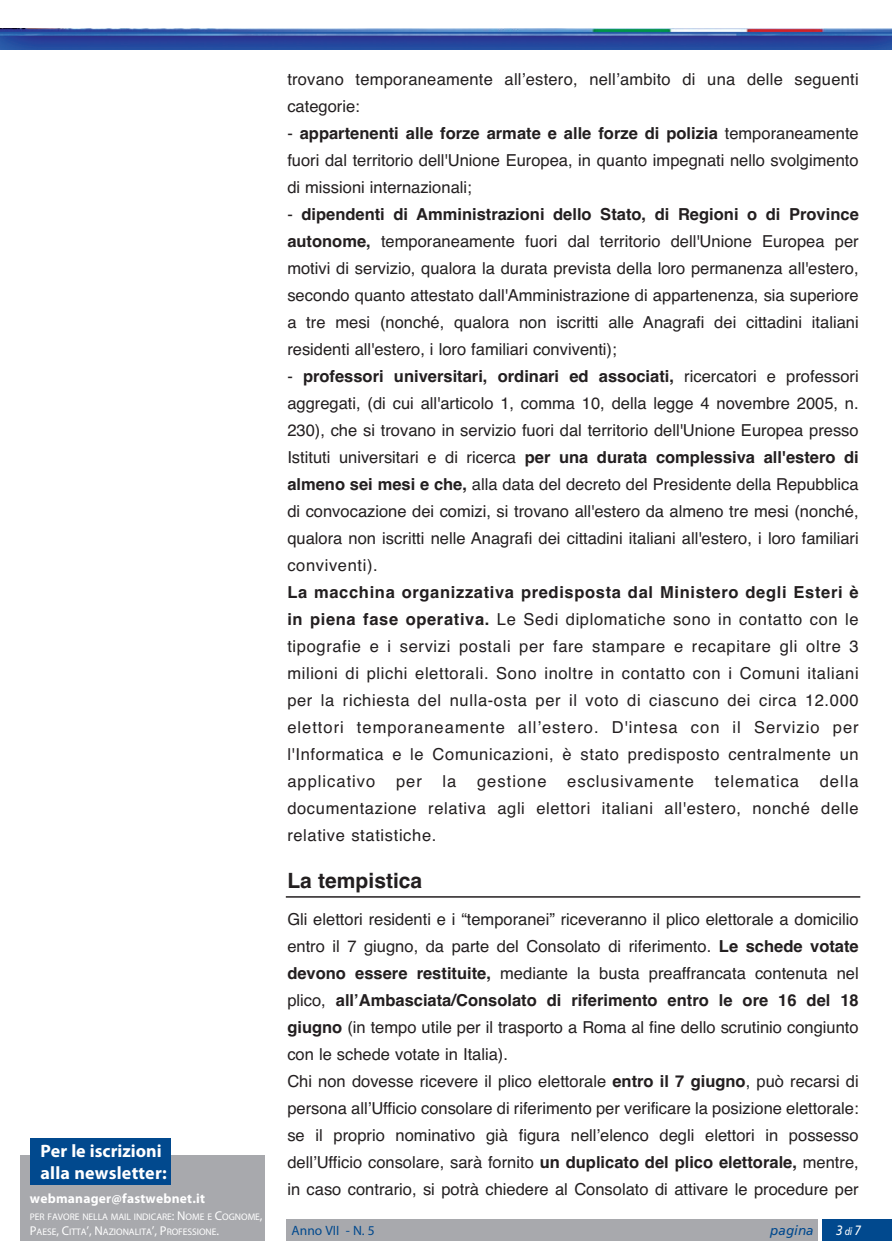
<style>
.page{position:relative;width:892px;height:1258px;background:#fff}
.page>*{position:absolute;margin:0;border:0;box-sizing:border-box;transform-origin:0 0}
.t1{font:700 21px "Helvetica";color:#231f20}
.t2{font:700 18px/21.6px "Myriad Pro";letter-spacing:.005em;color:#fff}
.t3{font:16.5px/27px "Helvetica";color:#231f20;text-align:justify}
.t4{font:16.5px "Helvetica";letter-spacing:.06em;color:#231f20}
.t5{font:700 13.5px "Myriad Pro";letter-spacing:.015em;color:#fff}
.t6{font:13.5px "Myriad Pro";color:#01498e}
.t7{font:italic 13.5px "Frutiger";color:#01498e}
.t8{font:italic 13.5px "Frutiger";color:#fff;scale:.85 1}
.t9{font:9.6px/15px "Myriad Pro";letter-spacing:-.005em;color:#fff}
.s1{font-size:12.75px}
.s2{font-weight:700}
.s3{font-size:10.5px}
</style>
<div class="page">
<div style="left:20px;top:1155px;width:244px;height:85px;background:#a8a9ad"></div>
<div style="left:286px;top:1219px;width:531px;height:21px;background:#a8a9ad"></div>
<div style="left:821px;top:1219px;width:70px;height:21px;background:#01498e"></div>
<div style="left:30px;top:1138px;width:141px;height:47px;background:#01498e"></div>
<img style="left:0;top:28px;width:891px;height:21px">
<hr style="left:286px;top:896px;width:574px;height:1px;background:#231f20">
<p class="t2" style="left:40px;top:1140px;width:128px">Per le iscrizioni alla newsletter:</p>
<p class="t5" style="left:30px;top:1190px;width:177px">webmanager@fastwebnet.it</p>
<p class="t9" style="left:30px;top:1209px;width:234px">PER FAVORE NELLA MAIL INDICARE<span class="s1">: N</span>OME E <span class="s1">C</span>OGNOME<span class="s1">,<br>P</span>AESE<span class="s1">, C</span>ITTA<span class="s1">’, N</span>AZIONALITA<span class="s1">’, P</span>ROFESSIONE<span class="s1">.</span></p>
<p class="t3" style="left:287px;top:67px;width:572px">trovano temporaneamente allʼestero, nellʼambito di una delle seguenti categorie:</p>
<p class="t3" style="left:287px;top:121px;width:572px">- <span class="s2">appartenenti alle forze armate e alle forze di polizia</span> temporaneamente fuori dal territorio dell'Unione Europea, in quanto impegnati nello svolgimento di missioni internazionali;</p>
<p class="t3" style="left:287px;top:202px;width:573px">- <span class="s2">dipendenti di Amministrazioni dello Stato, di Regioni o di Province autonome,</span> temporaneamente fuori dal territorio dell'Unione Europea per motivi di servizio, qualora la durata prevista della loro permanenza all'estero, secondo quanto attestato dall'Amministrazione di appartenenza, sia superiore a tre mesi (nonché, qualora non iscritti alle Anagrafi dei cittadini italiani residenti all'estero, i loro familiari conviventi);</p>
<p class="t3" style="left:287px;top:364px;width:573px">- <span class="s2">professori universitari, ordinari ed associati,</span> ricercatori e professori aggregati, (di cui all'articolo 1, comma 10, della legge 4 novembre 2005, n.<br>230), che si trovano in servizio fuori dal territorio dell'Unione Europea presso Istituti universitari e di ricerca <span class="s2">per una durata complessiva all'estero di almeno sei mesi e che,</span> alla data del decreto del Presidente della Repubblica di convocazione dei comizi, si trovano all'estero da almeno tre mesi (nonché, qualora non iscritti nelle Anagrafi dei cittadini italiani all'estero, i loro familiari conviventi).</p>
<p class="t3" style="left:287px;top:580px;width:573px"><span class="s2">La macchina organizzativa predisposta dal Ministero degli Esteri è in piena fase operativa.</span> Le Sedi diplomatiche sono in contatto con le tipografie e i servizi postali per fare stampare e recapitare gli oltre 3 milioni di plichi elettorali. Sono inoltre in contatto con i Comuni italiani per la richiesta del nulla-osta per il voto di ciascuno dei circa 12.000 elettori temporaneamente allʼestero. D'intesa con il Servizio per l'Informatica e le Comunicazioni, è stato predisposto centralmente un applicativo</p>
<p class="t3" style="left:287px;top:769px;width:572px;text-indent:532px">della documentazione relativa agli elettori italiani all'estero, nonché delle relative statistiche.</p>
<p class="t1" style="left:287px;top:872px;width:136px">La tempistica</p>
<p class="t3" style="left:287px;top:907px;width:573px;text-align:left">Gli elettori residenti e i “temporanei” riceveranno il plico elettorale a domicilio entro il 7 giugno, da parte del Consolato di riferimento. <span class="s2">Le schede votate devono essere restituite,</span> mediante la busta preaffrancata contenuta nel plico, <span class="s2">allʼAmbasciata/Consolato di riferimento entro le ore 16 del 18 giugno</span> (in tempo utile per il trasporto a Roma al fine dello scrutinio congiunto con le schede votate in Italia).<br>Chi non dovesse ricevere il plico elettorale <span class="s2">entro il 7 giugno</span>, può recarsi di persona allʼUfficio consolare di riferimento per verificare la posizione elettorale: se il proprio nominativo già figura nellʼelenco degli elettori in possesso dellʼUfficio consolare, sarà fornito <span class="s2">un duplicato del plico elettorale,</span> mentre, in caso contrario, si potrà chiedere al Consolato di attivare le procedure per</p>
<p class="t3" style="left:396px;top:769px;width:27px">per</p>
<p class="t3" style="left:442px;top:769px;width:15px">la</p>
<p class="t4" style="left:477px;top:775px;width:71px">gestione</p>
<p class="t4" style="left:567px;top:775px;width:128px">esclusivamente</p>
<p class="t4" style="left:714px;top:775px;width:86px">telematica</p>
<p class="t6" style="left:291px;top:1225px;width:85px">Anno VII - N. 5</p>
<p class="t7" style="left:770px;top:1224px;width:45px">pagina</p>
<p class="t8" style="left:835px;top:1224px;width:31px">3 <span class="s3">di</span> 7</p>
</div>
